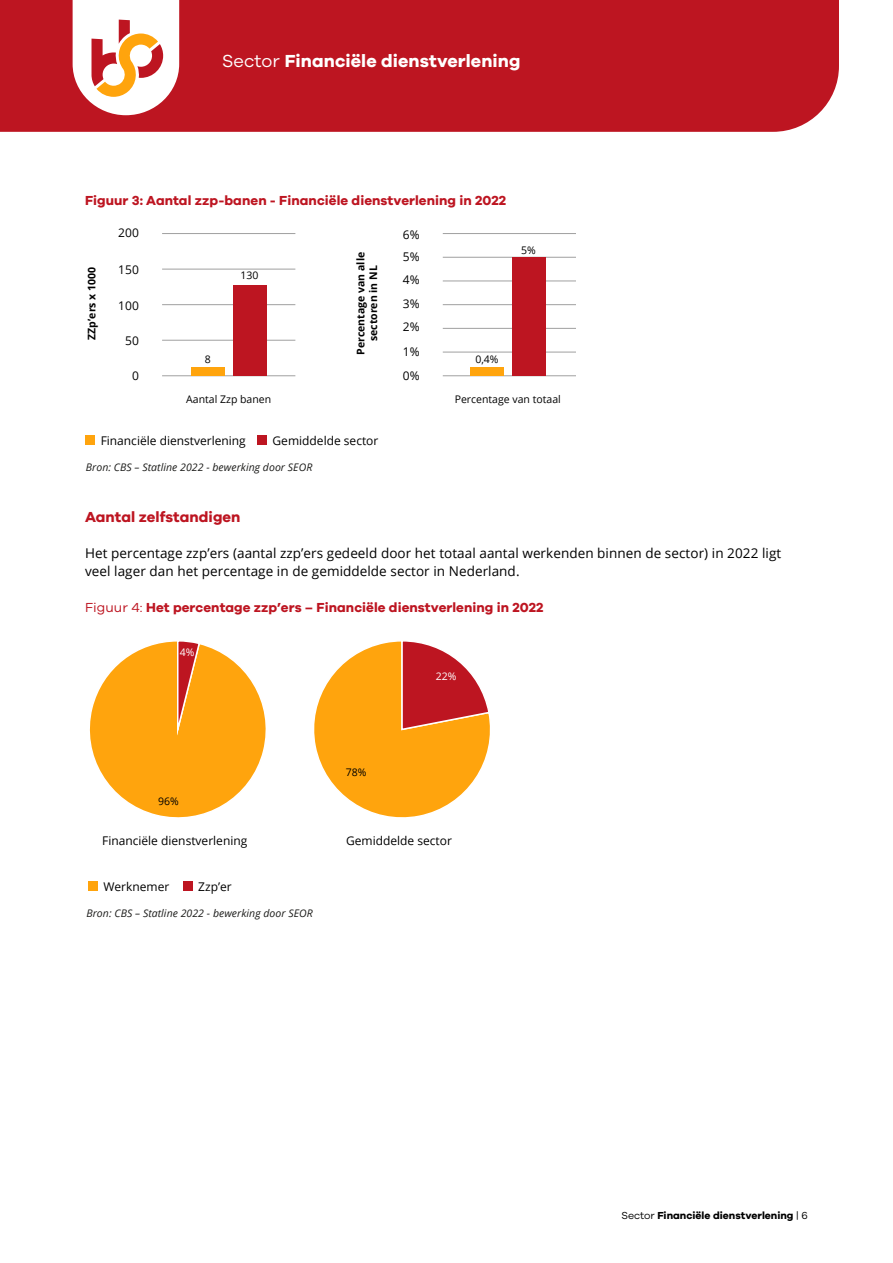
<style>
.page{position:relative;width:893px;height:1263px;background:#fff}
.page>*{position:absolute;margin:0;border:0;box-sizing:border-box;transform-origin:0 0}
.t1{font:700 18px "Galano Grotesque";letter-spacing:.005em;color:#fff}
.H3_PARAGRAAF{font:700 15px "Galano Grotesque";letter-spacing:.005em;color:#bd1521}
.P_BROOD{font:13.5px/18px "Open Sans";letter-spacing:.005em;color:#000}
.KOP_FIGUUR_TABEL{font:700 13.5px "Galano Grotesque";letter-spacing:.005em;color:#bd1521}
.ONDERSCHRIFT{font:700 13.5px "Galano Grotesque";letter-spacing:.005em;color:#bd1521}
.t2{font:12px "Open Sans";color:#000}
.t3{font:italic 10.5px "Open Sans";letter-spacing:.005em;color:#1d1d1b}
.t4{font:10.5px "Open Sans";color:#000}
.t5{font:700 10.5px/12.6px "Open Sans";color:#000;text-align:center}
.t6{font:700 10.5px "Galano Grotesque";color:#000}
.t7{font:10.5px "Open Sans";color:#fff}
.s1{font-weight:400}
</style>
<div class="page">
<div style="left:0;top:0;width:839px;height:132px;background:#bd1521"></div>
<svg style="left:73px;top:0;width:106px;height:115px"></svg>
<hr style="left:443px;top:233px;width:132px;height:1px;background:#a0a0a0">
<hr style="left:443px;top:257px;width:132px;height:1px;background:#a0a0a0">
<hr style="left:443px;top:281px;width:132px;height:1px;background:#a0a0a0">
<hr style="left:443px;top:304px;width:132px;height:1px;background:#a0a0a0">
<hr style="left:443px;top:328px;width:132px;height:1px;background:#a0a0a0">
<hr style="left:443px;top:352px;width:132px;height:1px;background:#a0a0a0">
<hr style="left:443px;top:375px;width:132px;height:1px;background:#a0a0a0">
<div style="left:470px;top:367px;width:34px;height:9px;background:#ffa40d"></div>
<div style="left:512px;top:257px;width:33px;height:119px;background:#bd1521"></div>
<hr style="left:162px;top:233px;width:133px;height:1px;background:#a0a0a0">
<hr style="left:162px;top:269px;width:133px;height:1px;background:#a0a0a0">
<hr style="left:162px;top:304px;width:133px;height:1px;background:#a0a0a0">
<hr style="left:162px;top:340px;width:133px;height:1px;background:#a0a0a0">
<hr style="left:162px;top:375px;width:133px;height:1px;background:#a0a0a0">
<div style="left:191px;top:367px;width:34px;height:9px;background:#ffa40d"></div>
<div style="left:233px;top:285px;width:33px;height:91px;background:#bd1521"></div>
<div style="left:85px;top:435px;width:10px;height:10px;background:#ffa40d"></div>
<div style="left:257px;top:435px;width:10px;height:10px;background:#bd1521"></div>
<svg style="left:89px;top:641px;width:177px;height:177px"></svg>
<svg style="left:314px;top:641px;width:176px;height:177px"></svg>
<div style="left:88px;top:881px;width:10px;height:10px;background:#ffa40d"></div>
<div style="left:183px;top:881px;width:9px;height:10px;background:#bd1521"></div>
<h1 class="t1" style="left:222px;top:50px;width:300px"><span class="s1">Sector</span> Financiële dienstverlening</h1>
<p class="ONDERSCHRIFT" style="left:85px;top:192px;width:423px">Figuur 3: Aantal zzp-banen - Financiële dienstverlening in 2022</p>
<p class="t5" style="left:85px;top:340px;width:74px;rotate:-90deg">ZZp’ers x 1000</p>
<p class="t2" style="left:118px;top:225px;width:22px">200</p>
<p class="t2" style="left:118px;top:261px;width:22px">150</p>
<p class="t2" style="left:118px;top:297px;width:22px">100</p>
<p class="t2" style="left:125px;top:332px;width:15px">50</p>
<p class="t2" style="left:132px;top:367px;width:8px">0</p>
<p class="t4" style="left:205px;top:352px;width:8px">8</p>
<p class="t4" style="left:240px;top:268px;width:20px">130</p>
<p class="t4" style="left:186px;top:392px;width:86px">Aantal Zzp banen</p>
<p class="t5" style="left:354px;top:355px;width:104px;rotate:-90deg">Percentage van alle sectoren in NL</p>
<p class="t2" style="left:101px;top:432px;width:147px">Financiële dienstverlening</p>
<p class="t2" style="left:273px;top:432px;width:107px">Gemiddelde sector</p>
<p class="t3" style="left:86px;top:460px;width:228px">Bron: CBS – Statline 2022 - bewerking door SEOR</p>
<p class="t2" style="left:403px;top:227px;width:18px">6%</p>
<p class="t2" style="left:403px;top:249px;width:18px">5%</p>
<p class="t2" style="left:403px;top:272px;width:18px">4%</p>
<p class="t2" style="left:403px;top:295px;width:18px">3%</p>
<p class="t2" style="left:403px;top:319px;width:18px">2%</p>
<p class="t2" style="left:403px;top:343px;width:18px">1%</p>
<p class="t2" style="left:403px;top:367px;width:18px">0%</p>
<p class="t4" style="left:521px;top:243px;width:16px">5%</p>
<p class="t4" style="left:475px;top:352px;width:25px">0,4%</p>
<p class="t4" style="left:455px;top:392px;width:108px">Percentage van totaal</p>
<h3 class="H3_PARAGRAAF" style="left:85px;top:508px;width:157px">Aantal zelfstandigen</h3>
<p class="P_BROOD" style="left:85px;top:544px;width:698px">Het percentage zzp’ers (aantal zzp’ers gedeeld door het totaal aantal werkenden binnen de sector) in 2022 ligt veel lager dan het percentage in de gemiddelde sector in Nederland.</p>
<p class="KOP_FIGUUR_TABEL" style="left:85px;top:599px;width:460px"><span class="s1">Figuur 4:</span> Het percentage zzp’ers – Financiële dienstverlening in 2022</p>
<p class="t7" style="left:180px;top:645px;width:16px">4%</p>
<p class="t4" style="left:158px;top:793px;width:22px">96%</p>
<p class="t4" style="left:346px;top:764px;width:22px">78%</p>
<p class="t7" style="left:436px;top:669px;width:22px">22%</p>
<p class="t2" style="left:102px;top:832px;width:147px">Financiële dienstverlening</p>
<p class="t2" style="left:346px;top:832px;width:107px">Gemiddelde sector</p>
<p class="t2" style="left:103px;top:878px;width:67px">Werknemer</p>
<p class="t2" style="left:198px;top:878px;width:35px">Zzp’er</p>
<p class="t3" style="left:86px;top:906px;width:228px">Bron: CBS – Statline 2022 - bewerking door SEOR</p>
<p class="t6" style="left:621px;top:1208px;width:188px"><span class="s1">Sector</span> Financiële dienstverlening <span class="s1">| 6</span></p>
</div>
